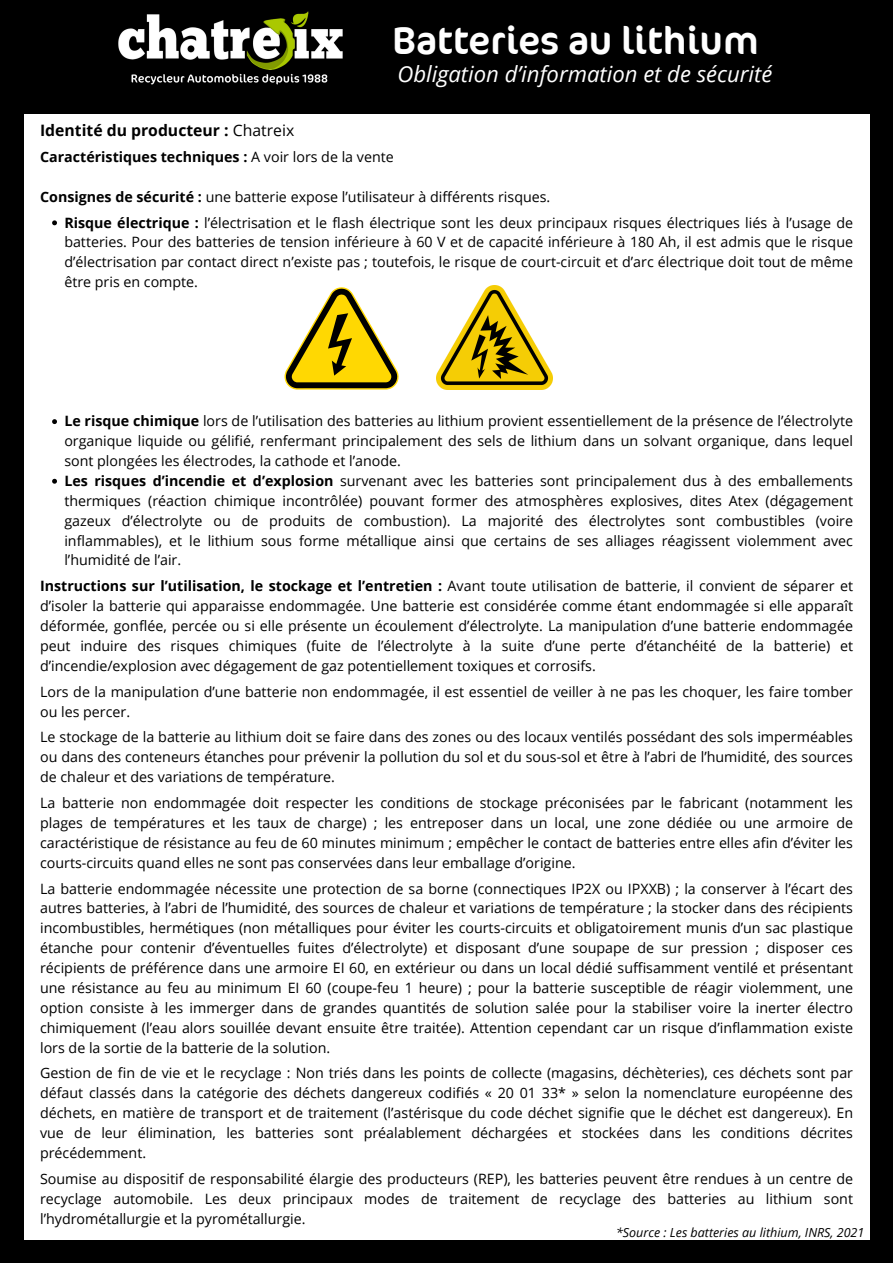
<style>
.page{position:relative;width:893px;height:1263px;background:#000}
.page>*{position:absolute;margin:0;border:0;box-sizing:border-box;transform-origin:0 0}
.t1{font:39.08px "Cocon";color:#fff}
.t2{font:italic 22.12px "Open Sans";color:#fff}
.t3{font:700 15.75px "Open Sans";color:#000}
.t4{font:14.25px/19.9px "Open Sans";color:#000;text-align:justify}
.t5{font:700 14.25px "Open Sans";color:#000}
.t6{font:italic 12.52px "Open Sans";color:#000}
.s1{font-weight:400}
.s2{font-weight:700}
</style>
<div class="page">
<div style="left:24px;top:114px;width:845px;height:1126px;background:#fff"></div>
<svg style="left:52px;top:220px;width:5px;height:5px"></svg>
<svg style="left:52px;top:419px;width:5px;height:5px"></svg>
<svg style="left:52px;top:479px;width:5px;height:5px"></svg>
<img style="left:118px;top:11px;width:225px;height:74px">
<img style="left:436px;top:285px;width:117px;height:104px">
<svg style="left:284px;top:287px;width:115px;height:102px"></svg>
<h3 class="t1" style="left:392px;top:24px;width:368px">Batteries au lithium</h3>
<h3 class="t2" style="left:397px;top:58px;width:376px">Obligation d’information et de sécurité</h3>
<p class="t3" style="left:40px;top:119px;width:256px">Identité du producteur : <span class="s1">Chatreix</span></p>
<h1 class="t5" style="left:40px;top:147px;width:355px">Caractéristiques techniques : <span class="s1">A voir lors de la vente</span></h1>
<h2 class="t4" style="left:40px;top:186px;width:512px"><span class="s2">Consignes de sécurité :</span> une batterie expose l’utilisateur à différents risques.</h2>
<h3 class="t4" style="left:64px;top:212px;width:790px"><span class="s2">Risque électrique :</span> l’électrisation et le flash électrique sont les deux principaux risques électriques liés à l’usage de batteries. Pour des batteries de tension inférieure à 60 V et de capacité inférieure à 180 Ah, il est admis que le risque d’électrisation par contact direct n’existe pas ; toutefois, le risque de court-circuit et d’arc électrique doit tout de même être pris en compte.</h3>
<h3 class="t4" style="left:64px;top:411px;width:790px"><span class="s2">Le risque chimique</span> lors de l’utilisation des batteries au lithium provient essentiellement de la présence de l’électrolyte organique liquide ou gélifié, renfermant principalement des sels de lithium dans un solvant organique, dans lequel sont plongées les électrodes, la cathode et l’anode.</h3>
<h3 class="t4" style="left:64px;top:470px;width:790px"><span class="s2">Les risques d’incendie et d’explosion</span> survenant avec les batteries sont principalement dus à des emballements thermiques (réaction chimique incontrôlée) pouvant former des atmosphères explosives, dites Atex (dégagement gazeux d’électrolyte ou de produits de combustion). La majorité des électrolytes sont combustibles (voire inflammables), et le lithium sous forme métallique ainsi que certains de ses alliages réagissent violemment avec l’humidité de l’air.</h3>
<p class="t4" style="left:40px;top:576px;width:814px"><span class="s2">Instructions sur l’utilisation, le stockage et l’entretien :</span> Avant toute utilisation de batterie, il convient de séparer et d’isoler la batterie qui apparaisse endommagée. Une batterie est considérée comme étant endommagée si elle apparaît déformée, gonflée, percée ou si elle présente un écoulement d’électrolyte. La manipulation d’une batterie endommagée peut induire des risques chimiques (fuite de l’électrolyte à la suite d’une perte d’étanchéité de la batterie) et d’incendie/explosion avec dégagement de gaz potentiellement toxiques et corrosifs.</p>
<p class="t4" style="left:40px;top:681px;width:814px">Lors de la manipulation d’une batterie non endommagée, il est essentiel de veiller à ne pas les choquer, les faire tomber ou les percer.</p>
<p class="t4" style="left:40px;top:727px;width:814px">Le stockage de la batterie au lithium doit se faire dans des zones ou des locaux ventilés possédant des sols imperméables ou dans des conteneurs étanches pour prévenir la pollution du sol et du sous-sol et être à l’abri de l’humidité, des sources de chaleur et des variations de température.</p>
<h3 class="t4" style="left:40px;top:793px;width:814px">La batterie non endommagée doit respecter les conditions de stockage préconisées par le fabricant (notamment les plages de températures et les taux de charge) ; les entreposer dans un local, une zone dédiée ou une armoire de caractéristique de résistance au feu de 60 minutes minimum ; empêcher le contact de batteries entre elles afin d’éviter les courts-circuits quand elles ne sont pas conservées dans leur emballage d’origine.</h3>
<h3 class="t4" style="left:40px;top:878px;width:814px">La batterie endommagée nécessite une protection de sa borne (connectiques IP2X ou IPXXB) ; la conserver à l’écart des autres batteries, à l’abri de l’humidité, des sources de chaleur et variations de température ; la stocker dans des récipients incombustibles, hermétiques (non métalliques pour éviter les courts-circuits et obligatoirement munis d’un sac plastique étanche pour contenir d’éventuelles fuites d’électrolyte) et disposant d’une soupape de sur pression ; disposer ces récipients de préférence dans une armoire EI 60, en extérieur ou dans un local dédié suffisamment ventilé et présentant une résistance au feu au minimum EI 60 (coupe-feu 1 heure) ; pour la batterie susceptible de réagir violemment, une option consiste à les immerger dans de grandes quantités de solution salée pour la stabiliser voire la inerter électro chimiquement (l’eau alors souillée devant ensuite être traitée). Attention cependant car un risque d’inflammation existe lors de la sortie de la batterie de la solution.</h3>
<h3 class="t4" style="left:40px;top:1063px;width:814px">Gestion de fin de vie et le recyclage : Non triés dans les points de collecte (magasins, déchèteries), ces déchets sont par défaut classés dans la catégorie des déchets dangereux codifiés « 20 01 33* » selon la nomenclature européenne des déchets, en matière de transport et de traitement (l’astérisque du code déchet signifie que le déchet est dangereux). En vue de leur élimination, les batteries sont préalablement déchargées et stockées dans les conditions décrites précédemment.</h3>
<h3 class="t4" style="left:40px;top:1168px;width:814px">Soumise au dispositif de responsabilité élargie des producteurs (REP), les batteries peuvent être rendues à un centre de recyclage automobile. Les deux principaux modes de traitement de recyclage des batteries au lithium sont l’hydrométallurgie et la pyrométallurgie.</h3>
<h3 class="t6" style="left:616px;top:1224px;width:250px">*Source : Les batteries au lithium, INRS, 2021</h3>
</div>
